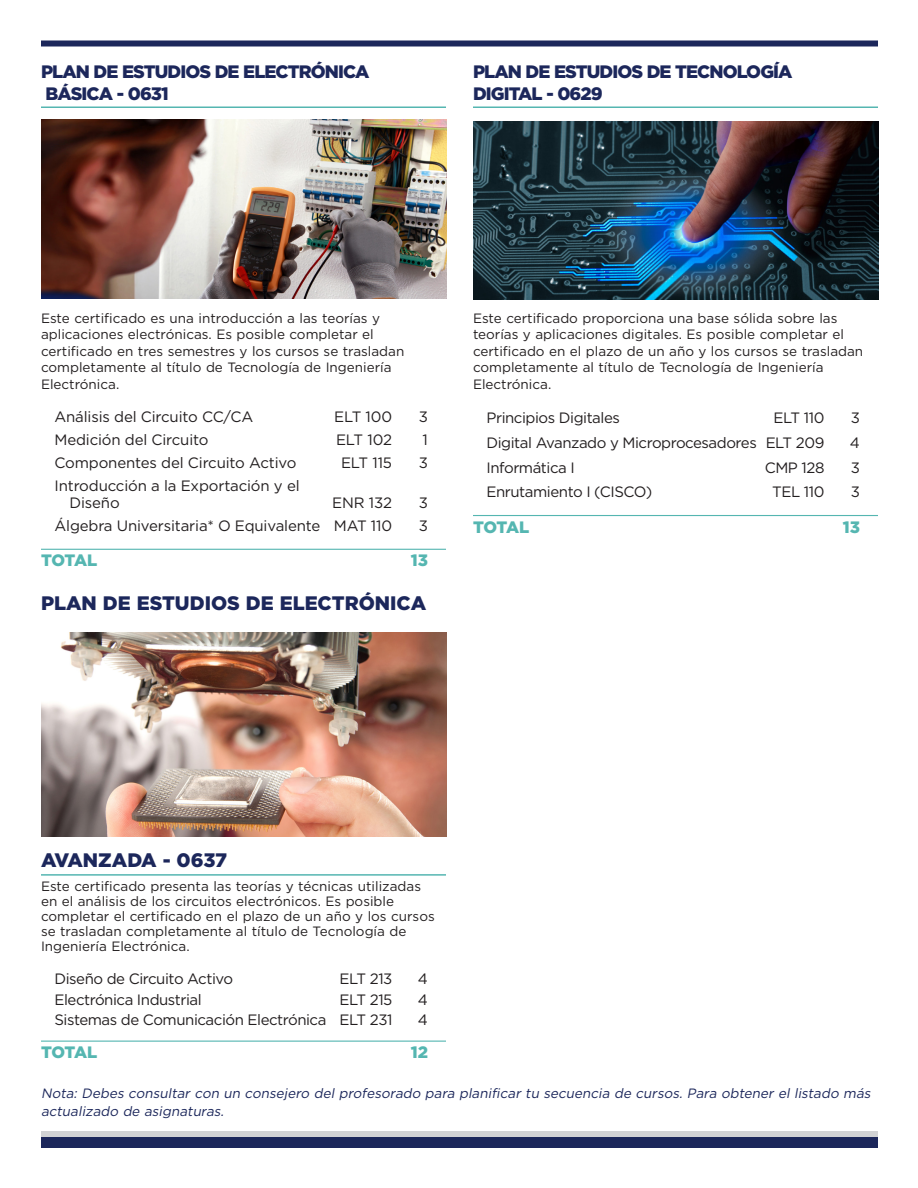
<style>
.page{position:relative;width:918px;height:1188px;background:#fff}
.page>*{position:absolute;margin:0;border:0;box-sizing:border-box;transform-origin:0 0}
.Headers{font:900 19.5px "Gotham";color:#1c275b}
.Headers-2{font:900 18px/21.6px "Gotham";letter-spacing:-.05em;color:#1c275b}
.Total_Program_Credits{font:900 16.5px "Gotham";letter-spacing:-.03em;color:#55b6b1}
.Course{font:15px "Gotham";letter-spacing:-.03em;color:#231f20}
.Course-2{font:15px "Gotham";letter-spacing:-.01em;color:#231f20}
.Copy{font:13.5px/16.5px "Gotham";color:#231f20}
.Advisor_Note{font:italic 13.5px/18px "Gotham";color:#1c275b}
</style>
<div class="page">
<div style="left:41px;top:1131px;width:837px;height:17px;background:#d1d2d4"></div>
<div style="left:41px;top:1137px;width:837px;height:11px;background:#1c275b"></div>
<div style="left:41px;top:40px;width:837px;height:6px;background:#1c275b"></div>
<hr style="left:41px;top:106px;width:405px;height:2px;background:#55b6b1">
<hr style="left:41px;top:549px;width:405px;height:1px;background:#55b6b1">
<hr style="left:41px;top:874px;width:405px;height:2px;background:#55b6b1">
<hr style="left:41px;top:1041px;width:405px;height:1px;background:#55b6b1">
<hr style="left:473px;top:106px;width:405px;height:2px;background:#55b6b1">
<hr style="left:473px;top:515px;width:405px;height:1px;background:#55b6b1">
<img style="left:473px;top:121px;width:405px;height:179px">
<img style="left:41px;top:120px;width:405px;height:178px">
<img style="left:41px;top:633px;width:405px;height:204px">
<p class="Headers-2" style="left:41px;top:61px;width:330px">PLAN DE ESTUDIOS DE ELECTRÓNICA<br>BÁSICA - 0631</p>
<p class="Headers-2" style="left:473px;top:61px;width:321px">PLAN DE ESTUDIOS DE TECNOLOGÍA<br>DIGITAL - 0629</p>
<p class="Copy" style="left:41px;top:310px;width:365px">Este certificado es una introducción a las teorías y aplicaciones electrónicas. Es posible completar el certificado en tres semestres y los cursos se trasladan completamente al título de Tecnología de Ingeniería Electrónica.</p>
<p class="Course-2" style="left:55px;top:407px;width:200px">Análisis del Circuito CC/CA</p>
<p class="Course" style="left:334px;top:407px;width:59px">ELT 100</p>
<p class="Course" style="left:419px;top:407px;width:11px">3</p>
<p class="Course-2" style="left:55px;top:430px;width:156px">Medición del Circuito</p>
<p class="Course" style="left:336px;top:430px;width:58px">ELT 102</p>
<p class="Course" style="left:423px;top:430px;width:7px">1</p>
<p class="Course-2" style="left:55px;top:453px;width:243px">Componentes del Circuito Activo</p>
<p class="Course" style="left:341px;top:453px;width:53px">ELT 115</p>
<p class="Course" style="left:419px;top:453px;width:11px">3</p>
<p class="Course-2" style="left:55px;top:476px;width:247px">Introducción a la Exportación y el</p>
<p class="Course" style="left:70px;top:493px;width:52px">Diseño</p>
<p class="Course" style="left:332px;top:493px;width:61px">ENR 132</p>
<p class="Course" style="left:419px;top:493px;width:11px">3</p>
<p class="Course-2" style="left:55px;top:516px;width:339px">Álgebra Universitaria* O Equivalente MAT 110</p>
<p class="Course" style="left:419px;top:516px;width:11px">3</p>
<p class="Total_Program_Credits" style="left:41px;top:549px;width:58px">TOTAL</p>
<p class="Total_Program_Credits" style="left:411px;top:549px;width:19px">13</p>
<p class="Headers" style="left:41px;top:590px;width:387px">PLAN DE ESTUDIOS DE ELECTRÓNICA</p>
<p class="Copy" style="left:473px;top:310px;width:392px">Este certificado proporciona una base sólida sobre las teorías y aplicaciones digitales. Es posible completar el certificado en el plazo de un año y los cursos se trasladan completamente al título de Tecnología de Ingeniería Electrónica.</p>
<p class="Course" style="left:487px;top:408px;width:135px">Principios Digitales</p>
<p class="Course" style="left:774px;top:408px;width:52px">ELT 110</p>
<p class="Course" style="left:851px;top:408px;width:11px">3</p>
<p class="Course" style="left:487px;top:433px;width:339px">Digital Avanzado y Microprocesadores ELT 209</p>
<p class="Course" style="left:850px;top:433px;width:12px">4</p>
<p class="Course" style="left:487px;top:458px;width:90px">Informática I</p>
<p class="Course" style="left:765px;top:458px;width:61px">CMP 128</p>
<p class="Course" style="left:851px;top:458px;width:11px">3</p>
<p class="Course" style="left:487px;top:482px;width:167px">Enrutamiento I (CISCO)</p>
<p class="Course" style="left:772px;top:482px;width:54px">TEL 110</p>
<p class="Course" style="left:851px;top:482px;width:11px">3</p>
<p class="Total_Program_Credits" style="left:473px;top:515px;width:58px">TOTAL</p>
<p class="Total_Program_Credits" style="left:843px;top:515px;width:19px">13</p>
<p class="Headers" style="left:41px;top:847px;width:188px">AVANZADA - 0637</p>
<p class="Copy" style="left:41px;top:878px;width:395px;line-height:15px">Este certificado presenta las teorías y técnicas utilizadas en el análisis de los circuitos electrónicos. Es posible completar el certificado en el plazo de un año y los cursos se trasladan completamente al título de Tecnología de Ingeniería Electrónica.</p>
<p class="Course" style="left:55px;top:969px;width:180px">Diseño de Circuito Activo</p>
<p class="Course" style="left:340px;top:969px;width:54px">ELT 213</p>
<p class="Course" style="left:418px;top:969px;width:12px">4</p>
<p class="Course" style="left:55px;top:990px;width:149px">Electrónica Industrial</p>
<p class="Course" style="left:340px;top:990px;width:54px">ELT 215</p>
<p class="Course" style="left:418px;top:990px;width:12px">4</p>
<p class="Course" style="left:55px;top:1010px;width:339px">Sistemas de Comunicación Electrónica ELT 231</p>
<p class="Course" style="left:418px;top:1010px;width:12px">4</p>
<p class="Total_Program_Credits" style="left:41px;top:1041px;width:58px">TOTAL</p>
<p class="Total_Program_Credits" style="left:411px;top:1041px;width:19px">12</p>
<p class="Advisor_Note" style="left:41px;top:1084px;width:834px">Nota: Debes consultar con un consejero del profesorado para planificar tu secuencia de cursos. Para obtener el listado más actualizado de asignaturas.</p>
</div>
